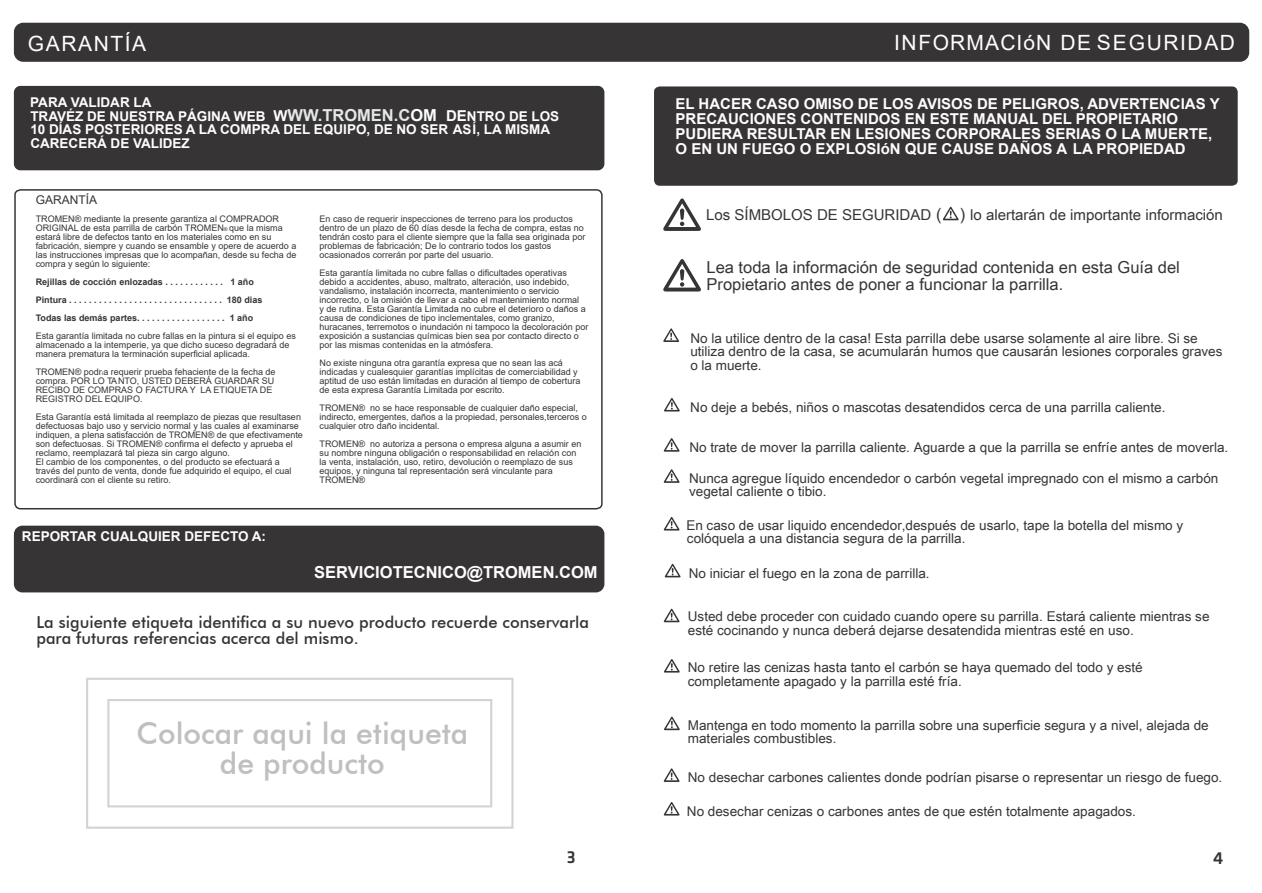
<style>
.page{position:relative;width:1262px;height:893px;background:#fff}
.page>*{position:absolute;margin:0;border:0;box-sizing:border-box;transform-origin:0 0}
.t1{font:500 30px/30px "Futura BT";color:#bdbfc1;text-align:center}
.t2{font:21px "Arial";letter-spacing:.075em;color:#fefefe}
.t3{font:500 18px "Klavika";color:#373435}
.t4{font:500 16.5px/16.5px "Futura BT";color:#373435}
.t5{font:16.5px/16.5px "Arial Unicode MS";color:#373435}
.t6{font:700 16.5px "Arial";color:#fefefe}
.t7{font:700 15px/15px "Arial";color:#fefefe}
.t8{font:15px "Arial Unicode MS";color:#373435}
.t9{font:13.5px/13.5px "Arial Unicode MS";color:#373435}
.t10{font:700 13.5px/13.5px "Arial";color:#fefefe}
.t11{font:12px "Arial";color:#373435}
.t12{font:9px/9px "Arial";color:#373435}
.t13{font:700 9px/18px "Arial";color:#373435}
.s1{font-size:15px}
.s2{font-size:16.5px;color:#e6e7e8}
.s3{font-size:16.5px}
.s4{font-size:5.25px}
</style>
<div class="page">
<div style="left:14px;top:525px;width:590px;height:67px;background:#373435;border-radius:9px"></div>
<div style="left:14px;top:86px;width:590px;height:84px;background:#373435;border-radius:7px"></div>
<div style="left:14px;top:23px;width:1235px;height:39px;background:#373435;border-radius:9px"></div>
<div style="left:14px;top:189px;width:588px;height:320px;border:2px solid #373435;border-radius:5px"></div>
<div style="left:86px;top:677px;width:427px;height:151px;border:2px solid #d2d3d5"></div>
<div style="left:107px;top:699px;width:385px;height:108px;border:2px solid #d2d3d5"></div>
<svg style="left:664px;top:469px;width:15px;height:14px"></svg>
<svg style="left:664px;top:608px;width:15px;height:14px"></svg>
<svg style="left:664px;top:659px;width:15px;height:13px"></svg>
<svg style="left:664px;top:716px;width:15px;height:14px"></svg>
<svg style="left:664px;top:768px;width:15px;height:14px"></svg>
<svg style="left:663px;top:198px;width:38px;height:33px"></svg>
<svg style="left:942px;top:207px;width:16px;height:13px"></svg>
<svg style="left:663px;top:259px;width:38px;height:32px"></svg>
<svg style="left:663px;top:328px;width:16px;height:14px"></svg>
<svg style="left:664px;top:438px;width:15px;height:13px"></svg>
<svg style="left:664px;top:398px;width:15px;height:13px"></svg>
<div style="left:654px;top:86px;width:583px;height:100px;background:#373435;border-radius:6px"></div>
<svg style="left:664px;top:517px;width:15px;height:13px"></svg>
<svg style="left:664px;top:802px;width:15px;height:13px"></svg>
<svg style="left:665px;top:564px;width:15px;height:13px"></svg>
<h2 class="t2" style="left:28px;top:29px;width:120px">GARANTÍA</h2>
<h3 class="t10" style="left:30px;top:96px;width:530px">PARA VALIDAR LA<br>TRAVÉZ DE NUESTRA PÁGINA WEB <span class="s1">W</span><span class="s2">WW.TROMEN.C</span><span class="s3">OM</span> <span class="s1">DE</span>NTRO DE LOS 10 DÍAS POSTERIORES A LA COMPRA DEL EQUIPO, DE NO SER ASÍ, LA MISMA CARECERÁ DE VALIDEZ</h3>
<h3 class="t11" style="left:36px;top:191px;width:63px">GARANTÍA</h3>
<p class="t12" style="left:36px;top:214px;width:262px">TROMEN® mediante la presente garantiza al COMPRADOR ORIGINAL de esta parrilla de carbón TROMEN<span class="s4">®</span> que la misma estará libre de defectos tanto en los materiales como en su fabricación, siempre y cuando se ensamble y opere de acuerdo a las instrucciones impresas que lo acompañan, desde su fecha de compra y según lo siguiente:</p>
<p class="t13" style="left:36px;top:273px;width:228px">Rejillas de cocción enlozadas . . . . . . . . . . . . 1 año<br>Pintura . . . . . . . . . . . . . . . . . . . . . . . . . . . . . . . 180 dias<br>Todas las demás partes. . . . . . . . . . . . . . . . . . 1 año</p>
<p class="t12" style="left:36px;top:331px;width:262px">Esta garantía limitada no cubre fallas en la pintura si el equipo es almacenado a la intemperie, ya que dicho suceso degradará de manera prematura la terminación superficial aplicada.</p>
<p class="t12" style="left:36px;top:367px;width:241px">TROMEN® podr<span class="s4">í</span>a requerir prueba fehaciente de la fecha de compra. POR LO TANTO, USTED DEBERÁ GUARDAR SU RECIBO DE COMPRAS O FACTURA Y LA ETIQUETA DE REGISTRO DEL EQUIPO.</p>
<p class="t12" style="left:36px;top:412px;width:269px">Esta Garantía está limitada al reemplazo de piezas que resultasen defectuosas bajo uso y servicio normal y las cuales al examinarse indiquen, a plena satisfacción de TROMEN® de que efectivamente son defectuosas. Si TROMEN® confirma el defecto y aprueba el reclamo, reemplazará tal pieza sin cargo alguno.<br>El cambio de los componentes, o del producto se efectuará a través del punto de venta, donde fue adquirido el equipo, el cual</p>
<p class="t12" style="left:36px;top:475px;width:137px">coordinará con el cliente su retiro.</p>
<p class="t12" style="left:320px;top:214px;width:255px">En caso de requerir inspecciones de terreno para los productos</p>
<p class="t12" style="left:320px;top:223px;width:267px">dentro de un plazo de 60 días desde la fecha de compra, estas no tendrán costo para el cliente siempre que la falla sea originada por problemas de fabricación; De lo contrario todos los gastos ocasionados correrán por parte del usuario.</p>
<p class="t12" style="left:320px;top:268px;width:270px">Esta garantía limitada no cubre fallas o dificultades operativas debido a accidentes, abuso, maltrato, alteración, uso indebido, vandalismo, instalación incorrecta, mantenimiento o servicio incorrecto, o la omisión de llevar a cabo el mantenimiento normal<br>y de rutina. Esta Garantía Limitada no cubre el deterioro o daños a causa de condiciones de tipo inclementales, como granizo, huracanes, terremotos o inundación ni tampoco la decoloración por exposición a sustancias químicas bien sea por contacto directo o por las mismas contenidas en la atmósfera.</p>
<p class="t12" style="left:320px;top:358px;width:262px">No existe ninguna otra garantía expresa que no sean las acá indicadas y cualesquier garantías implícitas de comerciabilidad y aptitud de uso están limitadas en duración al tiempo de cobertura de esta expresa Garantía Limitada por escrito.</p>
<p class="t12" style="left:320px;top:403px;width:269px">TROMEN® no se hace responsable de cualquier daño especial, indirecto, emergentes, daños a la propiedad, personales,terceros o cualquier otro daño incidental.</p>
<p class="t12" style="left:320px;top:439px;width:263px">TROMEN® no autoriza a persona o empresa alguna a asumir en su nombre ninguna obligación o responsabilidad en relación con la venta, instalación, uso, retiro, devolución o reemplazo de sus equipos, y ninguna tal representación será vinculante para TROMEN®</p>
<h3 class="t10" style="left:22px;top:529px;width:246px">REPORTAR CUALQUIER DEFECTO A:</h3>
<h3 class="t6" style="left:314px;top:560px;width:285px">SERVICIOTECNICO@TROMEN.COM</h3>
<h3 class="t4" style="left:36px;top:613px;width:554px">La siguiente etiqueta identifica a su nuevo producto recuerde conservarla para futuras referencias acerca del mismo.</h3>
<h1 class="t1" style="left:136px;top:718px;width:333px">Colocar aqui la etiqueta de producto</h1>
<h2 class="t2" style="left:894px;top:28px;width:342px">INFORMACIóN DE SEGURIDAD</h2>
<h3 class="t7" style="left:675px;top:96px;width:545px">EL HACER CASO OMISO DE LOS AVISOS DE PELIGROS, ADVERTENCIAS Y PRECAUCIONES CONTENIDOS EN ESTE MANUAL DEL PROPIETARIO PUDIERA RESULTAR EN LESIONES CORPORALES SERIAS O LA MUERTE, O EN UN FUEGO O EXPLOSIóN QUE CAUSE DAÑOS A LA PROPIEDAD</h3>
<h3 class="t8" style="left:706px;top:203px;width:518px">Los SÍMBOLOS DE SEGURIDAD <span class="s3">( )</span> lo alertarán de importante información</h3>
<h3 class="t5" style="left:706px;top:259px;width:475px">Lea toda la información de seguridad contenida en esta Guía del<br>Propietario antes de poner a funcionar la parrilla.</h3>
<h3 class="t9" style="left:690px;top:331px;width:533px">No la utilice dentro de la casa! Esta parrilla debe usarse solamente al aire libre. Si se utiliza dentro de la casa, se acumularán humos que causarán lesiones corporales graves o la muerte.</h3>
<h3 class="t9" style="left:690px;top:400px;width:476px">No deje a bebés, niños o mascotas desatendidos cerca de una parrilla caliente.</h3>
<h3 class="t9" style="left:689px;top:440px;width:540px">No trate de mover la parrilla caliente. Aguarde a que la parrilla se enfríe antes de moverla.</h3>
<h3 class="t9" style="left:689px;top:470px;width:531px">Nunca agregue líquido encendedor o carbón vegetal impregnado con el mismo a carbón vegetal caliente o tibio.</h3>
<h3 class="t9" style="left:686px;top:518px;width:498px">En caso de usar liquido encendedor,después de usarlo, tape la botella del mismo y colóquela a una distancia segura de la parrilla.</h3>
<h3 class="t9" style="left:688px;top:566px;width:242px">No iniciar el fuego en la zona de parrilla.</h3>
<h3 class="t9" style="left:688px;top:609px;width:523px">Usted debe proceder con cuidado cuando opere su parrilla. Estará caliente mientras se esté cocinando y nunca deberá dejarse desatendida mientras esté en uso.</h3>
<h3 class="t9" style="left:688px;top:660px;width:456px">No retire las cenizas hasta tanto el carbón se haya quemado del todo y esté completamente apagado y la parrilla esté fría.</h3>
<h3 class="t9" style="left:688px;top:717px;width:522px">Mantenga en todo momento la parrilla sobre una superficie segura y a nivel, alejada de materiales combustibles.</h3>
<h3 class="t9" style="left:688px;top:769px;width:536px">No desechar carbones calientes donde podrían pisarse o representar un riesgo de fuego.</h3>
<h3 class="t9" style="left:687px;top:804px;width:450px">No desechar cenizas o carbones antes de que estén totalmente apagados.</h3>
<h3 class="t3" style="left:567px;top:847px;width:10px">3</h3>
<h3 class="t3" style="left:1213px;top:848px;width:12px">4</h3>
</div>
